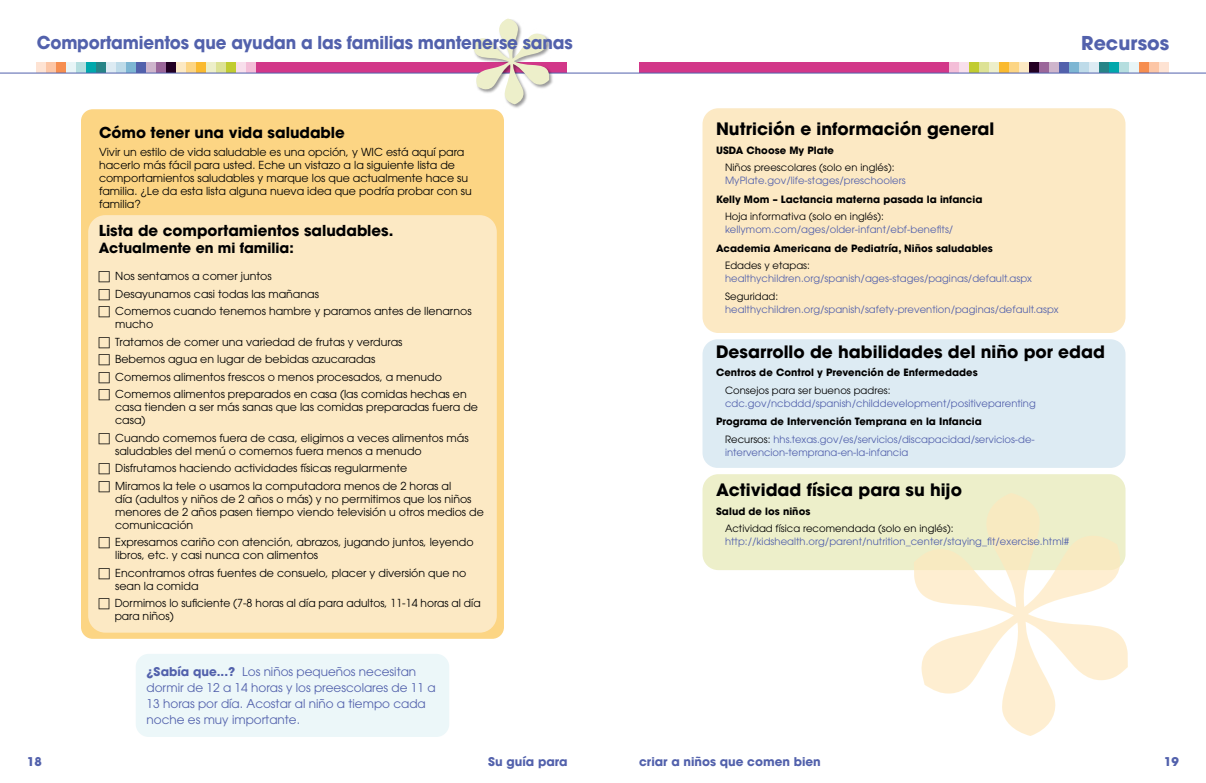
<style>
.page{position:relative;width:1206px;height:783px;background:#fff}
.page>*{position:absolute;margin:0;border:0;box-sizing:border-box;transform-origin:0 0}
.t1{font:700 19px "ITC Avant Garde Pro";color:#5261ac}
.t2{font:700 17.7px "ITC Avant Garde Pro";letter-spacing:-.01em;color:#5261ac;scale:.94 1}
.t3{font:700 17px "ITC Avant Garde Pro";color:#000}
.t4{font:700 15px "ITC Avant Garde Pro";color:#000}
.t5{font:700 14px "ITC Avant Garde Pro";color:#000}
.t6{font:12px/16px "ITC Avant Garde Pro";color:#5261ac}
.t7{font:700 12px "ITC Avant Garde Pro";color:#5261ac}
.t8{font:11px/13px "ITC Avant Garde Pro";color:#000}
.t9{font:10px/17.5px "ITC Avant Garde Pro";letter-spacing:.005em;color:#5261ac}
.t10{font:700 10px "ITC Avant Garde Pro";letter-spacing:.005em;color:#000}
.t11{font:10px "ITC Avant Garde Pro";letter-spacing:.005em;color:#000}
.s1{font-weight:700}
.s2{font-weight:700;color:#000}
.s3{color:#000}
</style>
<div class="page">
<div style="left:639px;top:62px;width:310px;height:11px;background:#d23789"></div>
<div style="left:1159px;top:62px;width:10px;height:11px;background:#fee3d3"></div>
<div style="left:1149px;top:62px;width:10px;height:11px;background:#fcc6a6"></div>
<div style="left:1139px;top:62px;width:10px;height:11px;background:#f68e50"></div>
<div style="left:1129px;top:62px;width:10px;height:11px;background:#e8f5f7"></div>
<div style="left:1119px;top:62px;width:10px;height:11px;background:#b5dedf"></div>
<div style="left:1109px;top:62px;width:10px;height:11px;background:#00a8ac"></div>
<div style="left:1099px;top:62px;width:10px;height:11px;background:#278487"></div>
<div style="left:1089px;top:62px;width:10px;height:11px;background:#ddebf3"></div>
<div style="left:1079px;top:62px;width:10px;height:11px;background:#bedbe9"></div>
<div style="left:1069px;top:62px;width:10px;height:11px;background:#7db6d3"></div>
<div style="left:1059px;top:62px;width:10px;height:11px;background:#5261ac"></div>
<div style="left:1049px;top:62px;width:10px;height:11px;background:#ceb5cc"></div>
<div style="left:1039px;top:62px;width:10px;height:11px;background:#9b679a"></div>
<div style="left:1029px;top:62px;width:10px;height:11px;background:#230023"></div>
<div style="left:1019px;top:62px;width:10px;height:11px;background:#fce9c4"></div>
<div style="left:999px;top:62px;width:10px;height:11px;background:#faba2f"></div>
<div style="left:1009px;top:62px;width:10px;height:11px;background:#fcd584"></div>
<div style="left:989px;top:62px;width:10px;height:11px;background:#edefca"></div>
<div style="left:979px;top:62px;width:10px;height:11px;background:#dde295"></div>
<div style="left:969px;top:62px;width:10px;height:11px;background:#c1cc30"></div>
<div style="left:959px;top:62px;width:10px;height:11px;background:#f8dfec"></div>
<div style="left:949px;top:62px;width:10px;height:11px;background:#f4bed8"></div>
<div style="left:256px;top:62px;width:311px;height:11px;background:#d23789"></div>
<div style="left:36px;top:62px;width:10px;height:11px;background:#fee3d3"></div>
<div style="left:46px;top:62px;width:10px;height:11px;background:#fcc6a6"></div>
<div style="left:56px;top:62px;width:10px;height:11px;background:#f68e50"></div>
<div style="left:66px;top:62px;width:10px;height:11px;background:#e8f5f7"></div>
<div style="left:76px;top:62px;width:10px;height:11px;background:#b5dedf"></div>
<div style="left:86px;top:62px;width:10px;height:11px;background:#00a8ac"></div>
<div style="left:96px;top:62px;width:10px;height:11px;background:#278487"></div>
<div style="left:106px;top:62px;width:10px;height:11px;background:#ddebf3"></div>
<div style="left:116px;top:62px;width:10px;height:11px;background:#bedbe9"></div>
<div style="left:126px;top:62px;width:10px;height:11px;background:#7db6d3"></div>
<div style="left:136px;top:62px;width:10px;height:11px;background:#5261ac"></div>
<div style="left:146px;top:62px;width:10px;height:11px;background:#ceb5cc"></div>
<div style="left:156px;top:62px;width:10px;height:11px;background:#9b679a"></div>
<div style="left:166px;top:62px;width:10px;height:11px;background:#230023"></div>
<div style="left:176px;top:62px;width:10px;height:11px;background:#fce9c4"></div>
<div style="left:186px;top:62px;width:10px;height:11px;background:#fcd584"></div>
<div style="left:196px;top:62px;width:10px;height:11px;background:#faba2f"></div>
<div style="left:206px;top:62px;width:10px;height:11px;background:#edefca"></div>
<div style="left:216px;top:62px;width:10px;height:11px;background:#dde295"></div>
<div style="left:226px;top:62px;width:10px;height:11px;background:#c1cc30"></div>
<div style="left:236px;top:62px;width:10px;height:11px;background:#f8dfec"></div>
<div style="left:246px;top:62px;width:10px;height:11px;background:#f4bed8"></div>
<hr style="left:0;top:73px;width:1206px;height:1px;background:#5261ac">
<div style="left:474px;top:19px;width:80px;height:90px;background:#000;opacity:.4"></div>
<div style="left:81px;top:109px;width:423px;height:530px;background:#fcd584;border-radius:12px"></div>
<div style="left:88px;top:215px;width:409px;height:418px;background:#fce9c4;border-radius:17px"></div>
<div style="left:703px;top:108px;width:423px;height:225px;background:#fce9c4;border-radius:16px"></div>
<div style="left:703px;top:339px;width:423px;height:129px;background:#ddebf3;border-radius:15px"></div>
<div style="left:703px;top:474px;width:423px;height:96px;background:#edefca;border-radius:16px"></div>
<div style="left:136px;top:654px;width:313px;height:83px;background:#ecf7f9;border-radius:13px"></div>
<svg style="left:471px;top:19px;width:81px;height:88px"></svg>
<h2 class="t2" style="left:37px;top:30px;width:572px">Comportamientos que ayudan a las familias mantenerse sanas</h2>
<h3 class="t4" style="left:99px;top:123px;width:247px">Cómo tener una vida saludable</h3>
<p class="t8" style="left:99px;top:145px;width:374px">Vivir un estilo de vida saludable es una opción, y WIC está aquí para hacerlo más fácil para usted. Eche un vistazo a la siguiente lista de comportamientos saludables y marque los que actualmente hace su familia. ¿Le da esta lista alguna nueva idea que podría probar con su familia?</p>
<h3 class="t4" style="left:99px;top:220px;width:296px">Lista de comportamientos saludables.</h3>
<p class="t5" style="left:99px;top:238px;width:197px">Actualmente en mi familia:</p>
<p class="t8" style="left:115px;top:267px;width:358px;line-height:17.5px">Nos sentamos a comer juntos<br>Desayunamos casi todas las mañanas<br>Comemos cuando tenemos hambre y paramos antes de llenarnos</p>
<p class="t8" style="left:115px;top:315px;width:353px;line-height:17.5px">mucho<br>Tratamos de comer una variedad de frutas y verduras<br>Bebemos agua en lugar de bebidas azucaradas<br>Comemos alimentos frescos o menos procesados, a menudo Comemos alimentos preparados en casa (las comidas hechas en</p>
<p class="t8" style="left:115px;top:400px;width:364px">casa tienden a ser más sanas que las comidas preparadas fuera de casa)</p>
<p class="t8" style="left:115px;top:431px;width:355px">Cuando comemos fuera de casa, eligimos a veces alimentos más saludables del menú o comemos fuera menos a menudo</p>
<p class="t8" style="left:115px;top:459px;width:338px;line-height:17.5px">Disfrutamos haciendo actividades físicas regularmente<br>Miramos la tele o usamos la computadora menos de 2 horas al</p>
<p class="t8" style="left:115px;top:492px;width:370px">día (adultos y niños de 2 años o más) y no permitimos que los niños menores de 2 años pasen tiempo viendo televisión u otros medios de comunicación</p>
<p class="t8" style="left:115px;top:535px;width:360px">Expresamos cariño con atención, abrazos, jugando juntos, leyendo libros, etc. y casi nunca con alimentos</p>
<p class="t8" style="left:115px;top:566px;width:353px">Encontramos otras fuentes de consuelo, placer y diversión que no sean la comida</p>
<p class="t8" style="left:115px;top:596px;width:367px">Dormimos lo suficiente (7-8 horas al día para adultos, 11-14 horas al día para niños)</p>
<p class="t6" style="left:147px;top:663px;width:291px"><span class="s1">¿Sabía que...?</span> Los niños pequeños necesitan dormir de 12 a 14 horas y los preescolares de 11 a 13 horas por día. Acostar al niño a tiempo cada noche es muy importante.</p>
<h1 class="t1" style="left:1081px;top:30px;width:90px">Recursos</h1>
<h3 class="t3" style="left:716px;top:118px;width:280px">Nutrición e información general</h3>
<p class="t10" style="left:716px;top:143px;width:119px">USDA Choose My Plate</p>
<p class="t11" style="left:725px;top:161px;width:171px">Niños preescolares (solo en inglés):</p>
<p class="t9" style="left:725px;top:172px;width:182px">MyPlate.gov/life-stages/preschoolers</p>
<p class="t10" style="left:716px;top:192px;width:268px">Kelly Mom – Lactancia materna pasada la infancia</p>
<p class="t11" style="left:725px;top:210px;width:160px">Hoja informativa (solo en inglés):</p>
<p class="t9" style="left:725px;top:221px;width:230px">kellymom.com/ages/older-infant/ebf-benefits/</p>
<p class="t10" style="left:716px;top:241px;width:278px">Academia Americana de Pediatría, Niños saludables</p>
<p class="t11" style="left:725px;top:259px;width:86px">Edades y etapas:</p>
<p class="t9" style="left:725px;top:270px;width:309px">healthychildren.org/spanish/ages-stages/paginas/default.aspx</p>
<p class="t11" style="left:725px;top:290px;width:55px">Seguridad:</p>
<p class="t9" style="left:725px;top:300px;width:335px">healthychildren.org/spanish/safety-prevention/paginas/default.aspx</p>
<h3 class="t3" style="left:716px;top:340px;width:390px">Desarrollo de habilidades del niño por edad</h3>
<p class="t10" style="left:716px;top:366px;width:263px">Centros de Control y Prevención de Enfermedades</p>
<p class="t11" style="left:725px;top:384px;width:167px">Consejos para ser buenos padres:</p>
<p class="t9" style="left:725px;top:394px;width:312px">cdc.gov/ncbddd/spanish/childdevelopment/positiveparenting</p>
<p class="t9" style="left:725px;top:413px;width:311px;text-indent:-9px"><span class="s2">Programa de Intervención Temprana en la Infancia<br></span><span class="s3">Recursos:</span> hhs.texas.gov/es/servicios/discapacidad/servicios-de-</p>
<p class="t9" style="left:725px;top:443px;width:185px">intervencion-temprana-en-la-infancia</p>
<h3 class="t3" style="left:716px;top:479px;width:247px">Actividad física para su hijo</h3>
<p class="t10" style="left:716px;top:504px;width:96px">Salud de los niños</p>
<p class="t11" style="left:725px;top:522px;width:230px">Actividad física recomendada (solo en inglés):</p>
<p class="t9" style="left:725px;top:533px;width:346px">http://kidshealth.org/parent/nutrition_center/staying_fit/exercise.html#</p>
<p class="t7" style="left:27px;top:754px;width:16px">18</p>
<p class="t7" style="left:488px;top:754px;width:81px">Su guía para</p>
<p class="t7" style="left:639px;top:754px;width:183px">criar a niños que comen bien</p>
<p class="t7" style="left:1164px;top:754px;width:16px">19</p>
</div>
